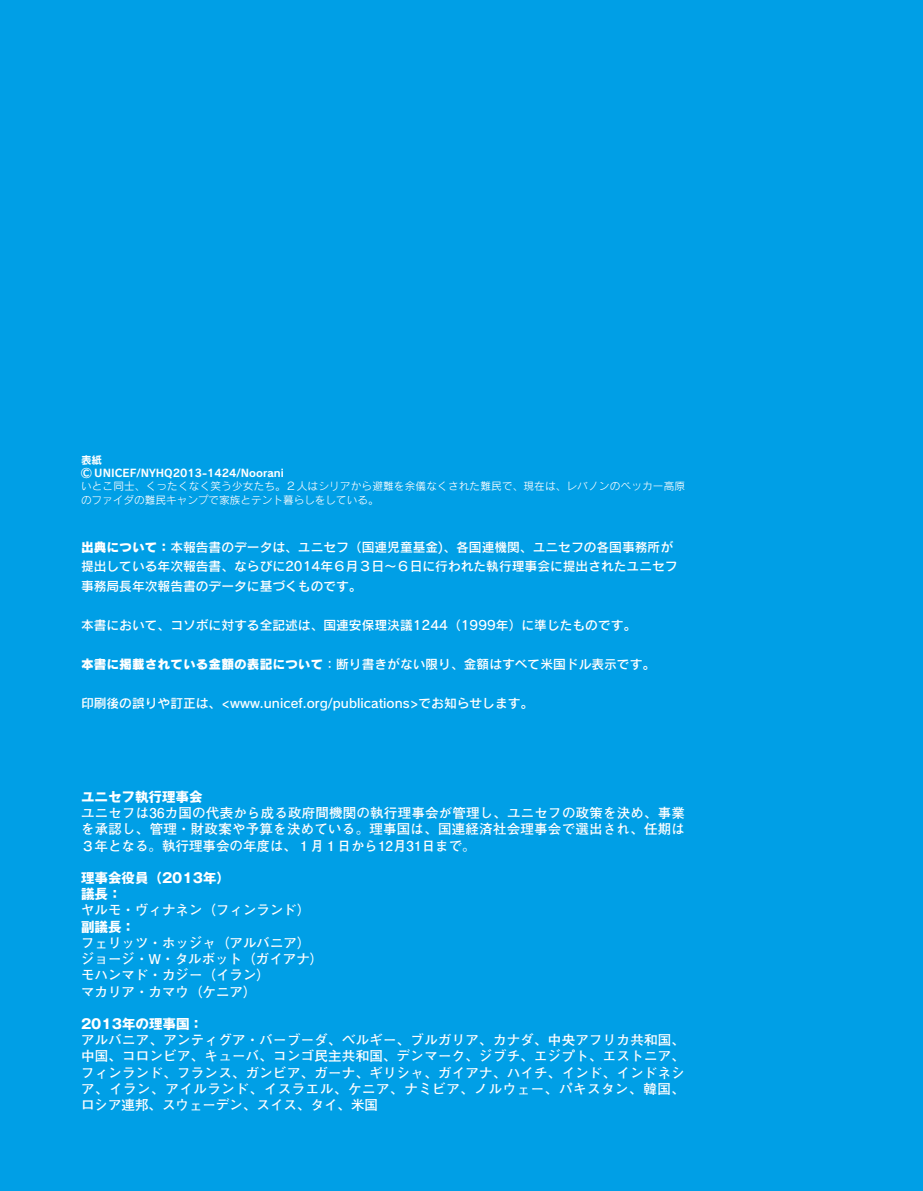
<style>
.page{position:relative;width:923px;height:1191px;background:#009fe6}
.page>*{position:absolute;margin:0;border:0;box-sizing:border-box;transform-origin:0 0}
.t1{font:700 13.5px/16.2px "Futo Go B101 Pro";color:#fff;text-align:justify}
.t2{font:700 13.5px/16.2px "Gothic MB101 Pro";color:#fff}
.t3{font:12.75px/19.5px "Rodin Pro DB";color:#fff}
.t4{font:10.65px/13.8px "Rodin Pro M";letter-spacing:.015em;color:#fff}
.t5{font:10.65px/12.8px "Rodin Pro B";color:#fff}
.s1{font-family:"Rodin Pro EB"}
</style>
<div class="page">
<p class="t5" style="left:81px;top:453px;width:204px">表紙<br>Ⓒ UNICEF/NYHQ2013-1424/Noorani</p>
<p class="t4" style="left:81px;top:478px;width:605px">いとこ同士、くったくなく笑う少女たち。２人はシリアから避難を余儀なくされた難民で、現在は、レバノンのベッカー高原のファイダの難民キャンプで家族とテント暮らしをしている。</p>
<p class="t3" style="left:81px;top:536px;width:598px"><span class="s1">出典について：</span>本報告書のデータは、ユニセフ（国連児童基金)、各国連機関、ユニセフの各国事務所が提出している年次報告書、ならびに2014年６月３日〜６日に行われた執行理事会に提出されたユニセフ事務局長年次報告書のデータに基づくものです。</p>
<p class="t3" style="left:81px;top:614px;width:557px">本書において、コソボに対する全記述は、国連安保理決議1244（1999年）に準じたものです。</p>
<p class="t3" style="left:81px;top:653px;width:576px"><span class="s1">本書に掲載されている金額の表記について</span>：断り書きがない限り、金額はすべて米国ドル表示です。</p>
<p class="t3" style="left:81px;top:692px;width:454px">印刷後の誤りや訂正は、&lt;www.unicef.org/publications&gt;でお知らせします。</p>
<p class="t2" style="left:81px;top:787px;width:123px">ユニセフ執行理事会</p>
<p class="t1" style="left:81px;top:803px;width:605px">ユニセフは36カ国の代表から成る政府間機関の執行理事会が管理し、ユニセフの政策を決め、事業を承認し、管理・財政案や予算を決めている。理事国は、国連経済社会理事会で選出され、任期は３年となる。執行理事会の年度は、１月１日から12月31日まで。</p>
<p class="t2" style="left:81px;top:868px;width:150px">理事会役員（2013年）議長：</p>
<p class="t1" style="left:81px;top:900px;width:231px">ヤルモ・ヴィナネン（フィンランド）</p>
<p class="t2" style="left:81px;top:916px;width:55px">副議長：</p>
<p class="t1" style="left:81px;top:933px;width:244px;text-align:left">フェリッツ・ホッジャ（アルバニア）ジョージ・W・タルボット（ガイアナ）モハンマド・カジー（イラン）<br>マカリア・カマウ（ケニア）</p>
<p class="t2" style="left:81px;top:1014px;width:123px">2013年の理事国：</p>
<p class="t1" style="left:81px;top:1030px;width:605px">アルバニア、アンティグア・バーブーダ、ベルギー、ブルガリア、カナダ、中央アフリカ共和国、中国、コロンビア、キューバ、コンゴ民主共和国、デンマーク、ジブチ、エジプト、エストニア、フィンランド、フランス、ガンビア、ガーナ、ギリシャ、ガイアナ、ハイチ、インド、インドネシア、イラン、アイルランド、イスラエル、ケニア、ナミビア、ノルウェー、パキスタン、韓国、ロシア連邦、スウェーデン、スイス、タイ、米国</p>
</div>
